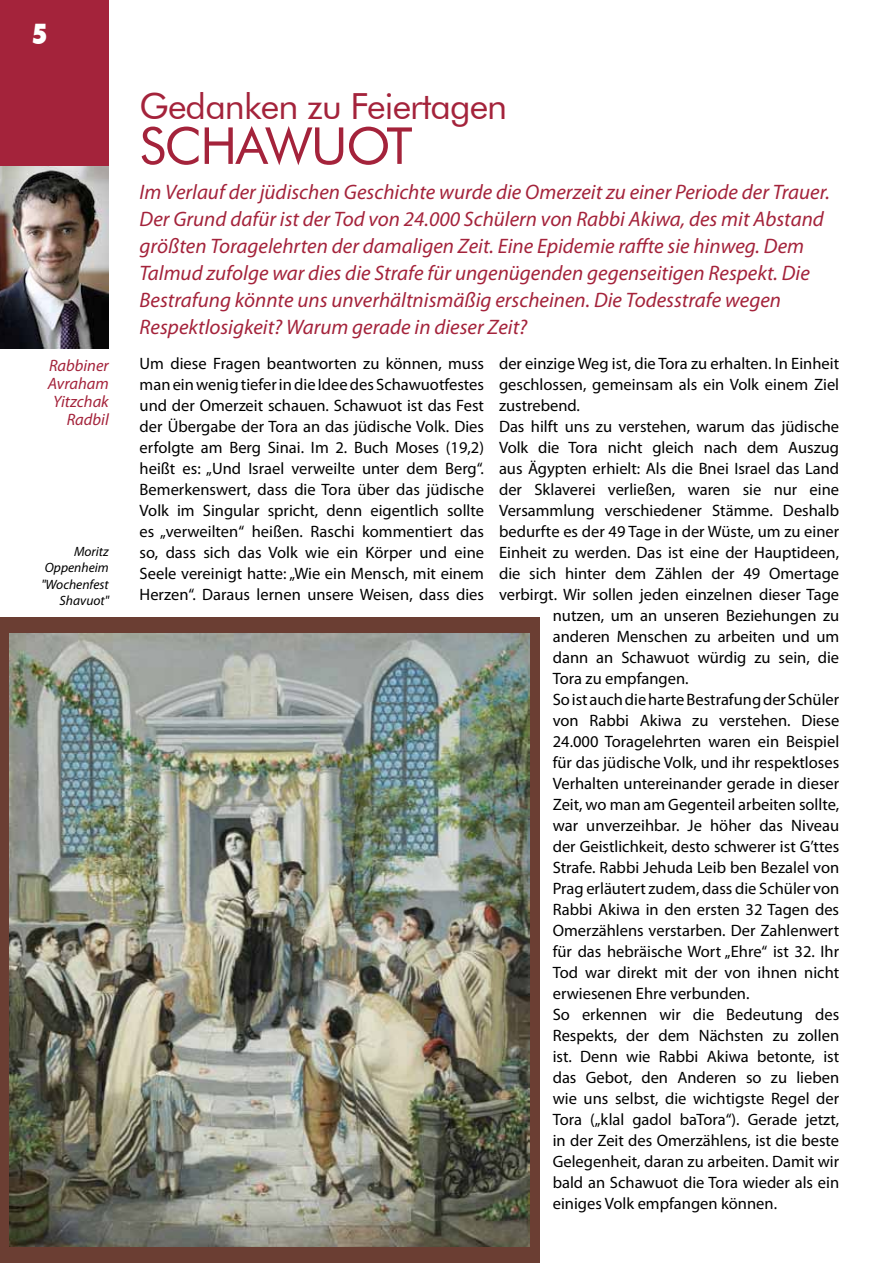
<style>
.page{position:relative;width:893px;height:1263px;background:#fff}
.page>*{position:absolute;margin:0;border:0;box-sizing:border-box;transform-origin:0 0}
.t1{font:51px "Futura BT";letter-spacing:-.025em;color:#a4233b}
.t2{font:36px "Futura BT";letter-spacing:-.025em;color:#a4233b}
.t3{font:800 condensed 27px "Futura";color:#fff}
.t4{font:italic 21px/27px "Myriad Pro";color:#a4233b}
.t5{font:16.5px/21px "Myriad Pro";color:#000;text-align:justify}
.t6{font:italic 16.5px/18px "Myriad Pro";color:#a4233b;text-align:right}
.t7{font:italic 13.5px/16.2px "Myriad Pro";color:#000;text-align:right}
</style>
<div class="page">
<div style="left:0;top:0;width:109px;height:167px;background:#a4233b"></div>
<img style="left:0;top:167px;width:108px;height:181px">
<div style="left:0;top:618px;width:540px;height:645px;background:#6b3e33"></div>
<img style="left:10px;top:634px;width:520px;height:613px">
<h3 class="t3" style="left:31px;top:16px;width:18px">5</h3>
<p class="t6" style="left:48px;top:356px;width:62px">Rabbiner<br>Avraham<br>Yitzchak<br>Radbil</p>
<p class="t7" style="left:41px;top:543px;width:69px">Moritz<br>Oppenheim "Wochenfest<br>Shavuot"</p>
<h2 class="t2" style="left:140px;top:84px;width:369px">Gedanken zu Feiertagen</h2>
<h1 class="t1" style="left:140px;top:115px;width:274px">Schawuot</h1>
<p class="t4" style="left:140px;top:178px;width:692px">Im Verlauf der jüdischen Geschichte wurde die Omerzeit zu einer Periode der Trauer.<br>Der Grund dafür ist der Tod von 24.000 Schülern von Rabbi Akiwa, des mit Abstand größten Toragelehrten der damaligen Zeit. Eine Epidemie raffte sie hinweg. Dem Talmud zufolge war dies die Strafe für ungenügenden gegenseitigen Respekt. Die Bestrafung könnte uns unverhältnismäßig erscheinen. Die Todesstrafe wegen Respektlosigkeit? Warum gerade in dieser Zeit?</p>
<p class="t5" style="left:140px;top:353px;width:346px">Um diese Fragen beantworten zu können, muss man ein wenig tiefer in die Idee des Schawuotfestes und der Omerzeit schauen. Schawuot ist das Fest der Übergabe der Tora an das jüdische Volk. Dies erfolgte am Berg Sinai. I m 2. Buch Moses (19,2) heißt es: „Und Israel verweilte unter dem Berg“.<br>Bemerkenswert, dass die Tora über das jüdische Volk im Singular spricht, denn eigentlich sollte es „verweilten“ heißen. Raschi kommentiert das so, dass sich das Volk wie ein Körper und eine Seele vereinigt hatte: „Wie ein Mensch, mit einem Herzen“. Daraus lernen unsere Weisen, dass dies</p>
<p class="t5" style="left:499px;top:353px;width:342px">der einzige Weg ist, die Tora zu erhalten. I n Einheit</p>
<p class="t5" style="left:499px;top:374px;width:342px">geschlossen, gemeinsam als ein Volk einem Ziel</p>
<p class="t5" style="left:499px;top:395px;width:83px">zustrebend.</p>
<p class="t5" style="left:499px;top:416px;width:342px">Das hilft uns zu verstehen, warum das jüdische</p>
<p class="t5" style="left:499px;top:437px;width:342px">Volk die Tora nicht gleich nach dem Auszug</p>
<p class="t5" style="left:499px;top:458px;width:342px">aus Ägypten erhielt: Als die Bnei Israel das Land</p>
<p class="t5" style="left:499px;top:479px;width:342px">der Sklaverei verließen, waren sie nur eine</p>
<p class="t5" style="left:499px;top:500px;width:342px">Versammlung verschiedener Stämme. Deshalb</p>
<p class="t5" style="left:499px;top:521px;width:342px">bedurfte es der 49 Tage in der Wüste, um zu einer</p>
<p class="t5" style="left:499px;top:542px;width:342px">Einheit zu werden. Das ist eine der Hauptideen,</p>
<p class="t5" style="left:499px;top:563px;width:342px">die sich hinter dem Zählen der 49 Omertage</p>
<p class="t5" style="left:499px;top:584px;width:342px">verbirgt. Wir sollen jeden einzelnen dieser Tage</p>
<p class="t5" style="left:553px;top:605px;width:288px">nutzen, um an unseren Beziehungen zu</p>
<p class="t5" style="left:553px;top:626px;width:288px">anderen Menschen zu arbeiten und um</p>
<p class="t5" style="left:553px;top:647px;width:288px">dann an Schawuot würdig zu sein, die</p>
<p class="t5" style="left:553px;top:668px;width:137px">Tora zu empfangen.</p>
<p class="t5" style="left:553px;top:689px;width:288px">So ist auch die harte Bestrafung der Schüler</p>
<p class="t5" style="left:553px;top:710px;width:288px">von Rabbi Akiwa zu verstehen. Diese</p>
<p class="t5" style="left:553px;top:731px;width:288px">24.000 Toragelehrten waren ein Beispiel</p>
<p class="t5" style="left:553px;top:752px;width:288px">für das jüdische Volk, und ihr respektloses</p>
<p class="t5" style="left:553px;top:773px;width:288px">Verhalten untereinander gerade in dieser</p>
<p class="t5" style="left:553px;top:794px;width:288px">Zeit, wo man am Gegenteil arbeiten sollte,</p>
<p class="t5" style="left:553px;top:815px;width:288px">war unverzeihbar. Je höher das Niveau</p>
<p class="t5" style="left:553px;top:836px;width:288px">der Geistlichkeit, desto schwerer ist G’ttes</p>
<p class="t5" style="left:553px;top:857px;width:288px">Strafe. Rabbi Jehuda Leib ben Bezalel von</p>
<p class="t5" style="left:553px;top:878px;width:288px">Prag erläutert zudem, dass die Schüler von</p>
<p class="t5" style="left:553px;top:899px;width:288px">Rabbi Akiwa in den ersten 32 Tagen des</p>
<p class="t5" style="left:553px;top:920px;width:288px">Omerzählens verstarben. Der Zahlenwert</p>
<p class="t5" style="left:553px;top:941px;width:288px">für das hebräische Wort „Ehre“ ist 32. I hr</p>
<p class="t5" style="left:553px;top:962px;width:288px">Tod war direkt mit der von ihnen nicht</p>
<p class="t5" style="left:553px;top:983px;width:198px">erwiesenen Ehre verbunden.</p>
<p class="t5" style="left:553px;top:1004px;width:288px">So erkennen wir die Bedeutung des</p>
<p class="t5" style="left:553px;top:1025px;width:288px">Respekts, der dem Nächsten zu zollen</p>
<p class="t5" style="left:553px;top:1046px;width:288px">ist. Denn wie Rabbi Akiwa betonte, ist</p>
<p class="t5" style="left:553px;top:1067px;width:288px">das Gebot, den Anderen so zu lieben</p>
<p class="t5" style="left:553px;top:1088px;width:288px">wie uns selbst, die wichtigste Regel der</p>
<p class="t5" style="left:553px;top:1109px;width:288px">Tora („klal gadol baTora“). Gerade jetzt,</p>
<p class="t5" style="left:553px;top:1130px;width:288px">in der Zeit des Omerzählens, ist die beste</p>
<p class="t5" style="left:553px;top:1151px;width:288px">Gelegenheit, daran zu arbeiten. Damit wir</p>
<p class="t5" style="left:553px;top:1172px;width:288px">bald an Schawuot die Tora wieder als ein</p>
<p class="t5" style="left:553px;top:1193px;width:226px">einiges Volk empfangen können.</p>
</div>
